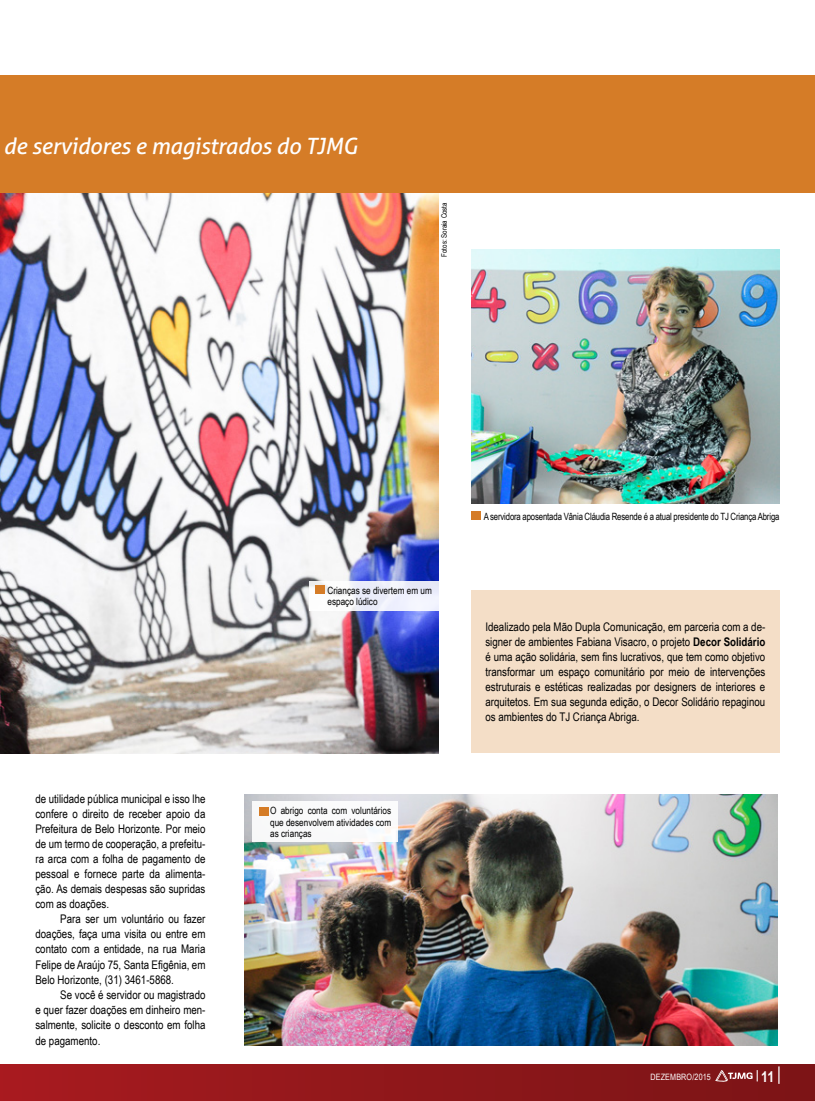
<style>
.page{position:relative;width:815px;height:1101px;background:#fff}
.page>*{position:absolute;margin:0;border:0;box-sizing:border-box;transform-origin:0 0}
.t1{font:italic 22.5px "Aller";letter-spacing:-.01em;color:#fff}
.t2{font:700 15px "Arial Narrow";color:#fff}
.t3{font:11.88px/15px "Arial Narrow";color:#000;text-align:justify}
.t4{font:10px/11.2px "Arial Narrow";color:#000;text-align:justify}
.t5{font:10px "Arial Narrow";color:#000;scale:.95 1}
.t6{font:8.75px "Arial Narrow";letter-spacing:.02em;color:#fff}
.t7{font:7.5px "Arial Narrow";color:#000}
.s1{font-weight:700}
</style>
<div class="page">
<img style="left:0;top:192px;width:438px;height:561px">
<div style="left:0;top:75px;width:815px;height:117px;background:#d57c27"></div>
<div style="left:471px;top:511px;width:9px;height:9px;background:#d57c27"></div>
<div style="left:0;top:1064px;width:815px;height:36px;background:linear-gradient(to right,#a71b1f,#7a1416)"></div>
<svg style="left:715px;top:1069px;width:43px;height:12px"></svg>
<svg style="left:778px;top:1066px;width:2px;height:17px"></svg>
<img style="left:244px;top:794px;width:534px;height:250px">
<div style="left:471px;top:590px;width:309px;height:162px;background:#f4dec7"></div>
<img style="left:471px;top:249px;width:309px;height:254px">
<div style="left:252px;top:801px;width:146px;height:41px;background:#fff"></div>
<div style="left:309px;top:581px;width:130px;height:30px;background:linear-gradient(to right,#f9fafa,#eaedfc)"></div>
<div style="left:259px;top:806px;width:9px;height:9px;background:#d57c27"></div>
<div style="left:315px;top:585px;width:9px;height:9px;background:#d57c27"></div>
<h1 class="t1" style="left:4px;top:132px;width:356px">de servidores e magistrados do TJMG</h1>
<p class="t7" style="left:439px;top:257px;width:56px;rotate:-90deg">Fotos: Soraia Costa</p>
<p class="t3" style="left:35px;top:790px;width:172px">de utilidade pública municipal e isso lhe confere o direito de receber apoio da Prefeitura de Belo Horizonte. Por meio de um termo de cooperação, a prefeitu&shy;ra arca com a folha de pagamento de pessoal e fornece parte da alimenta&shy;ção. As demais despesas são supridas com as doações.</p>
<p class="t3" style="left:35px;top:911px;width:172px;text-indent:25px">Para ser um voluntário ou fazer doações, faça uma visita ou entre em contato com a entidade, na rua Maria Felipe de Araújo 75, Santa Efigênia, em Belo Horizonte, (31) 3461-5868.</p>
<p class="t3" style="left:35px;top:986px;width:172px;line-height:15.5px;text-indent:25px">Se você é servidor ou magistrado e quer fazer doações em dinheiro men&shy;salmente, solicite o desconto em folha de pagamento.</p>
<p class="t4" style="left:327px;top:584px;width:106px">Crianças se divertem em um espaço lúdico</p>
<p class="t4" style="left:270px;top:804px;width:122px">O abrigo conta com voluntários que desenvolvem atividades com as crianças</p>
<p class="t5" style="left:484px;top:508px;width:313px">A servidora aposentada Vânia Cláudia Resende é a atual presidente do TJ Criança Abriga</p>
<p class="t3" style="left:485px;top:618px;width:281px">Idealizado pela Mão Dupla Comunicação, em parceria com a de&shy;signer de ambientes Fabiana Visacro, o projeto <span class="s1">Decor Solidário </span>é uma ação solidária, sem fins lucrativos, que tem como objetivo transformar um espaço comunitário por meio de intervenções estruturais e estéticas realizadas por designers de interiores e arquitetos. Em sua segunda edição, o Decor Solidário repaginou os ambientes do TJ Criança Abriga.</p>
<p class="t6" style="left:650px;top:1069px;width:62px">DEZEMBRO/2015</p>
<p class="t2" style="left:761px;top:1064px;width:15px">11</p>
</div>
